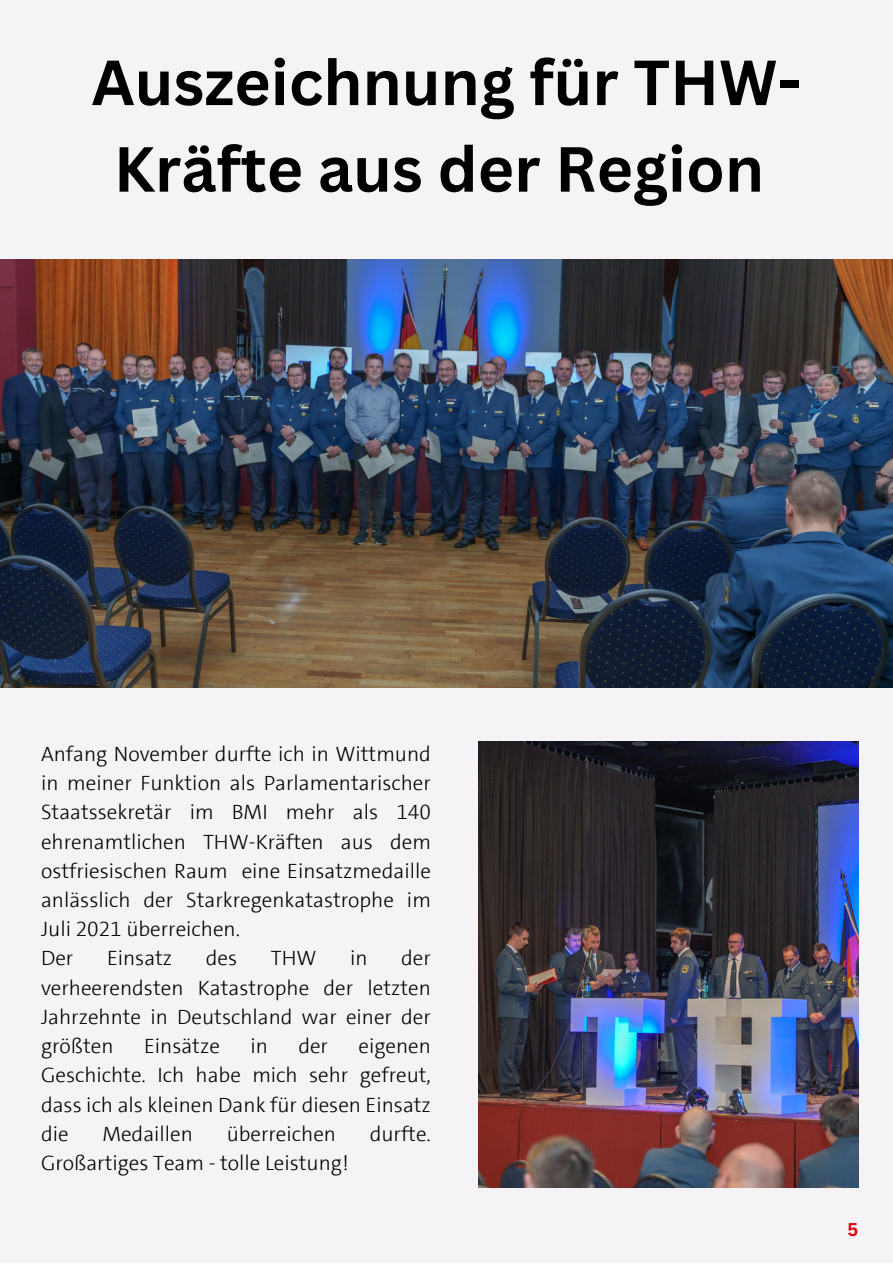
<style>
.page{position:relative;width:893px;height:1264px;background:#fff}
.page>*{position:absolute;margin:0;border:0;box-sizing:border-box;transform-origin:0 0}
.t1{font:700 62.25px/86.6px "Canva Sans";color:#000;text-align:center}
.t2{font:300 21px/29.2px "SPD The Sans";color:#000;text-align:justify}
.t3{font:700 18px "Canva Sans";color:#e3000f}
</style>
<div class="page">
<div style="left:0;top:0;width:892px;height:1262px;background:#f5f3f5"></div>
<img style="left:0;top:260px;width:892px;height:427px">
<img style="left:478px;top:741px;width:380px;height:446px">
<p class="t1" style="left:91px;top:38px;width:711px">Auszeichnung für THW-<br>Kräfte aus der Region</p>
<p class="t2" style="left:41px;top:739px;width:391px">Anfang November durfte ich in Wittmund in meiner Funktion als Parlamentarischer Staatssekretär im BMI mehr als 140 ehrenamtlichen THW-Kräften aus dem ostfriesischen Raum eine Einsatzmedaille anlässlich der Starkregenkatastrophe im Juli 2021 überreichen.</p>
<p class="t2" style="left:41px;top:943px;width:34px">Der</p>
<p class="t2" style="left:107px;top:943px;width:67px">Einsatz</p>
<p class="t2" style="left:206px;top:943px;width:33px">des</p>
<p class="t2" style="left:271px;top:943px;width:47px">THW</p>
<p class="t2" style="left:350px;top:943px;width:19px">in</p>
<p class="t2" style="left:41px;top:943px;width:391px;text-indent:360px">der verheerendsten Katastrophe der letzten Jahrzehnte in Deutschland war einer der größten</p>
<p class="t2" style="left:144px;top:1031px;width:77px">Einsätze</p>
<p class="t2" style="left:250px;top:1031px;width:19px">in</p>
<p class="t2" style="left:298px;top:1031px;width:31px">der</p>
<p class="t2" style="left:41px;top:1031px;width:391px;text-indent:317px">eigenen Geschichte. Ich habe mich sehr gefreut, dass ich als kleinen Dank für diesen Einsatz die</p>
<p class="t2" style="left:102px;top:1119px;width:92px">Medaillen</p>
<p class="t2" style="left:227px;top:1119px;width:111px">überreichen</p>
<p class="t2" style="left:370px;top:1119px;width:63px">durfte.</p>
<p class="t2" style="left:41px;top:1148px;width:309px">Großartiges Team - tolle Leistung!</p>
<p class="t3" style="left:847px;top:1216px;width:12px">5</p>
</div>
